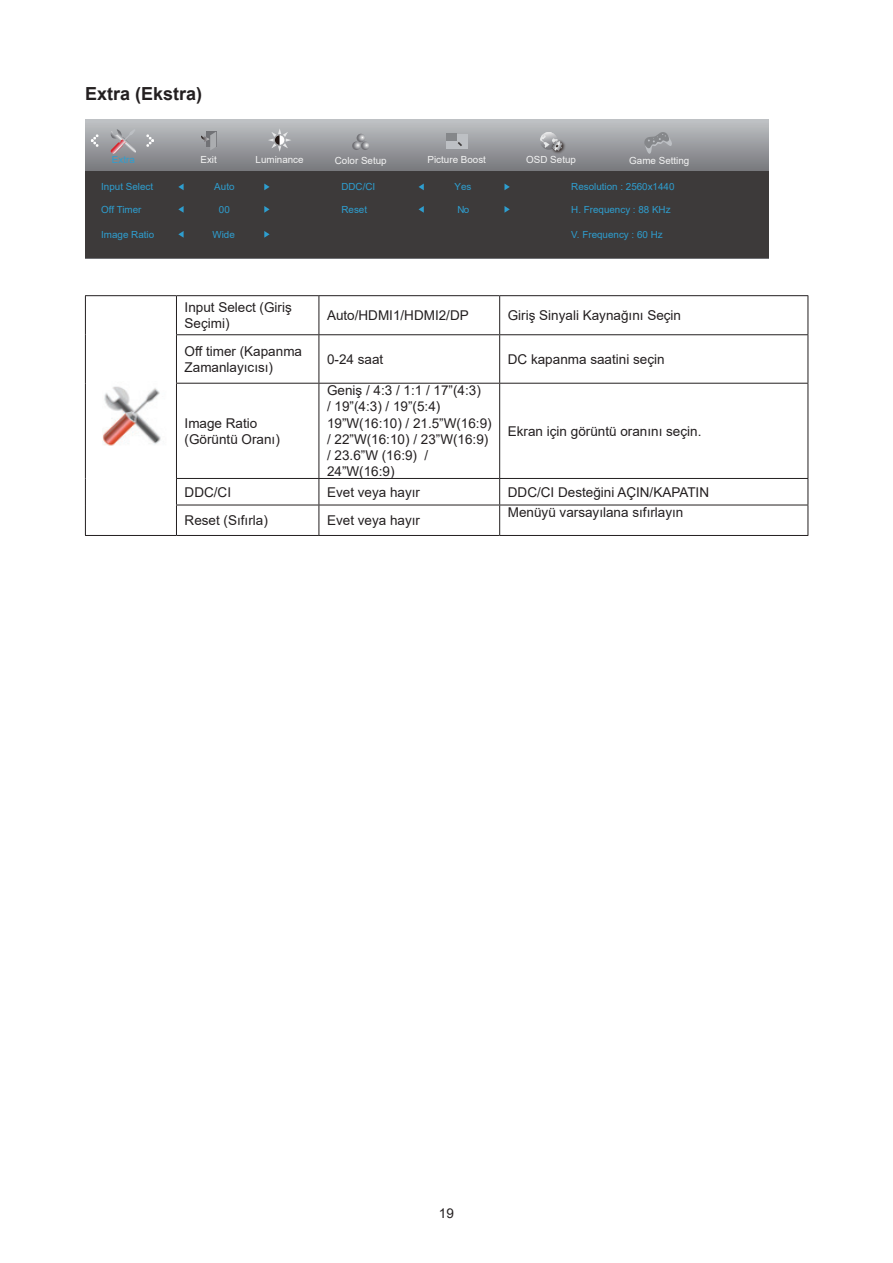
<style>
.page{position:relative;width:893px;height:1263px;background:#fff}
.page>*{position:absolute;margin:0;border:0;box-sizing:border-box;transform-origin:0 0}
.t1{font:700 18px "Arial";color:#231f20}
.t2{font:13.5px/16.2px "Arial";color:#231f20}
.t3{font:9.75px "Arial";color:#2e9ecf}
.t4{font:9.75px "Arial";color:#f3f3f3}
</style>
<div class="page">
<svg style="left:85px;top:119px;width:683px;height:53px;background:#999a9e"></svg>
<div style="left:85px;top:172px;width:683px;height:86px;background:#3d3a3a"></div>
<div style="left:446px;top:134px;width:21px;height:15px;background:#bdc0c4"></div>
<div style="left:446px;top:134px;width:11px;height:7px;background:#85878a"></div>
<img style="left:549px;top:138px;width:18px;height:18px">
<svg style="left:540px;top:132px;width:23px;height:19px"></svg>
<svg style="left:201px;top:132px;width:15px;height:18px"></svg>
<svg style="left:268px;top:128px;width:23px;height:24px"></svg>
<svg style="left:352px;top:134px;width:17px;height:16px"></svg>
<svg style="left:178px;top:231px;width:6px;height:7px"></svg>
<svg style="left:264px;top:231px;width:6px;height:7px"></svg>
<svg style="left:178px;top:184px;width:6px;height:6px"></svg>
<svg style="left:264px;top:184px;width:6px;height:6px"></svg>
<svg style="left:178px;top:206px;width:6px;height:7px"></svg>
<svg style="left:264px;top:206px;width:6px;height:7px"></svg>
<svg style="left:419px;top:184px;width:5px;height:6px"></svg>
<svg style="left:504px;top:184px;width:6px;height:6px"></svg>
<svg style="left:419px;top:206px;width:5px;height:7px"></svg>
<svg style="left:504px;top:206px;width:6px;height:7px"></svg>
<svg style="left:91px;top:134px;width:8px;height:13px"></svg>
<svg style="left:146px;top:134px;width:8px;height:13px"></svg>
<svg style="left:110px;top:129px;width:28px;height:25px"></svg>
<svg style="left:644px;top:132px;width:28px;height:22px"></svg>
<hr style="left:85px;top:295px;width:91px;height:1px;background:#231f20">
<hr style="left:85px;top:296px;width:1px;height:39px;background:#231f20">
<hr style="left:176px;top:295px;width:143px;height:1px;background:#231f20">
<hr style="left:176px;top:296px;width:1px;height:38px;background:#231f20">
<hr style="left:319px;top:295px;width:181px;height:1px;background:#231f20">
<hr style="left:319px;top:296px;width:1px;height:38px;background:#231f20">
<hr style="left:500px;top:295px;width:308px;height:1px;background:#231f20">
<hr style="left:499px;top:296px;width:1px;height:38px;background:#231f20">
<hr style="left:808px;top:296px;width:1px;height:38px;background:#231f20">
<hr style="left:85px;top:335px;width:1px;height:48px;background:#231f20">
<hr style="left:176px;top:334px;width:143px;height:1px;background:#231f20">
<hr style="left:176px;top:335px;width:1px;height:48px;background:#231f20">
<hr style="left:319px;top:334px;width:181px;height:1px;background:#231f20">
<hr style="left:319px;top:335px;width:1px;height:48px;background:#231f20">
<hr style="left:500px;top:334px;width:308px;height:1px;background:#231f20">
<hr style="left:499px;top:335px;width:1px;height:48px;background:#231f20">
<hr style="left:808px;top:335px;width:1px;height:48px;background:#231f20">
<hr style="left:85px;top:383px;width:1px;height:95px;background:#231f20">
<hr style="left:176px;top:383px;width:143px;height:1px;background:#231f20">
<hr style="left:176px;top:384px;width:1px;height:94px;background:#231f20">
<hr style="left:319px;top:383px;width:181px;height:1px;background:#231f20">
<hr style="left:319px;top:384px;width:1px;height:94px;background:#231f20">
<hr style="left:500px;top:383px;width:308px;height:1px;background:#231f20">
<hr style="left:499px;top:384px;width:1px;height:94px;background:#231f20">
<hr style="left:808px;top:384px;width:1px;height:94px;background:#231f20">
<svg style="left:85px;top:478px;width:1px;height:27px"></svg>
<hr style="left:176px;top:478px;width:143px;height:1px;background:#231f20">
<svg style="left:176px;top:479px;width:1px;height:26px"></svg>
<hr style="left:319px;top:478px;width:181px;height:1px;background:#231f20">
<svg style="left:319px;top:479px;width:1px;height:26px"></svg>
<hr style="left:500px;top:478px;width:308px;height:1px;background:#231f20">
<svg style="left:499px;top:479px;width:1px;height:26px"></svg>
<svg style="left:808px;top:479px;width:1px;height:26px"></svg>
<hr style="left:85px;top:505px;width:1px;height:30px;background:#231f20">
<hr style="left:176px;top:505px;width:143px;height:1px;background:#231f20">
<hr style="left:176px;top:505px;width:1px;height:30px;background:#231f20">
<hr style="left:319px;top:505px;width:181px;height:1px;background:#231f20">
<hr style="left:319px;top:505px;width:1px;height:30px;background:#231f20">
<hr style="left:500px;top:505px;width:308px;height:1px;background:#231f20">
<hr style="left:499px;top:505px;width:1px;height:30px;background:#231f20">
<hr style="left:808px;top:505px;width:1px;height:30px;background:#231f20">
<hr style="left:85px;top:535px;width:91px;height:1px;background:#231f20">
<hr style="left:176px;top:535px;width:143px;height:1px;background:#231f20">
<hr style="left:319px;top:535px;width:181px;height:1px;background:#231f20">
<hr style="left:500px;top:535px;width:308px;height:1px;background:#231f20">
<img style="left:102px;top:386px;width:59px;height:60px">
<h1 class="t1" style="left:85px;top:81px;width:119px">Extra (Ekstra)</h1>
<p class="t4" style="left:200px;top:153px;width:18px">Exit</p>
<p class="t4" style="left:256px;top:153px;width:50px">Luminance</p>
<p class="t4" style="left:335px;top:153px;width:53px">Color Setup</p>
<p class="t4" style="left:428px;top:153px;width:60px">Picture Boost</p>
<p class="t4" style="left:526px;top:153px;width:51px">OSD Setup</p>
<p class="t3" style="left:112px;top:153px;width:24px">Extra</p>
<p class="t4" style="left:629px;top:154px;width:62px">Game Setting</p>
<p class="t3" style="left:101px;top:180px;width:53px">Input Select</p>
<p class="t3" style="left:214px;top:180px;width:22px">Auto</p>
<p class="t3" style="left:101px;top:203px;width:42px">Off Timer</p>
<p class="t3" style="left:219px;top:203px;width:12px">00</p>
<p class="t3" style="left:101px;top:228px;width:54px">Image Ratio</p>
<p class="t3" style="left:212px;top:228px;width:24px">Wide</p>
<p class="t3" style="left:341px;top:180px;width:35px">DDC/CI</p>
<p class="t3" style="left:455px;top:180px;width:18px">Yes</p>
<p class="t3" style="left:341px;top:203px;width:27px">Reset</p>
<p class="t3" style="left:458px;top:203px;width:13px">No</p>
<p class="t3" style="left:571px;top:180px;width:105px">Resolution : 2560x1440</p>
<p class="t3" style="left:571px;top:203px;width:101px">H. Frequency : 88 KHz</p>
<p class="t3" style="left:571px;top:228px;width:93px">V. Frequency : 60 Hz</p>
<p class="t2" style="left:185px;top:299px;width:109px">Input Select (Giriş<br>Seçimi)</p>
<p class="t2" style="left:327px;top:307px;width:143px">Auto/HDMI1/HDMI2/DP</p>
<p class="t2" style="left:508px;top:307px;width:175px">Giriş Sinyali Kaynağını Seçin</p>
<p class="t2" style="left:185px;top:343px;width:119px">Off timer (Kapanma<br>Zamanlayıcısı)</p>
<p class="t2" style="left:327px;top:351px;width:58px">0-24 saat</p>
<p class="t2" style="left:508px;top:351px;width:158px">DC kapanma saatini seçin</p>
<p class="t2" style="left:185px;top:415px;width:97px">Image Ratio (Görüntü Oranı)</p>
<p class="t2" style="left:327px;top:382px;width:166px">Geniş / 4:3 / 1:1 / 17”(4:3)<br>/ 19”(4:3) / 19”(5:4)<br>19”W(16:10) / 21.5”W(16:9) / 22”W(16:10) / 23”W(16:9) / 23.6”W (16:9) /<br>24”W(16:9)</p>
<p class="t2" style="left:508px;top:423px;width:195px">Ekran için görüntü oranını seçin.</p>
<p class="t2" style="left:185px;top:484px;width:48px">DDC/CI</p>
<p class="t2" style="left:327px;top:484px;width:95px">Evet veya hayır</p>
<p class="t2" style="left:508px;top:484px;width:203px">DDC/CI Desteğini AÇIN/KAPATIN</p>
<p class="t2" style="left:185px;top:512px;width:85px">Reset (Sıfırla)</p>
<p class="t2" style="left:327px;top:512px;width:95px">Evet veya hayır</p>
<p class="t2" style="left:508px;top:504px;width:177px">Menüyü varsayılana sıfırlayın</p>
<p class="t2" style="left:439px;top:1205px;width:17px">19</p>
</div>
